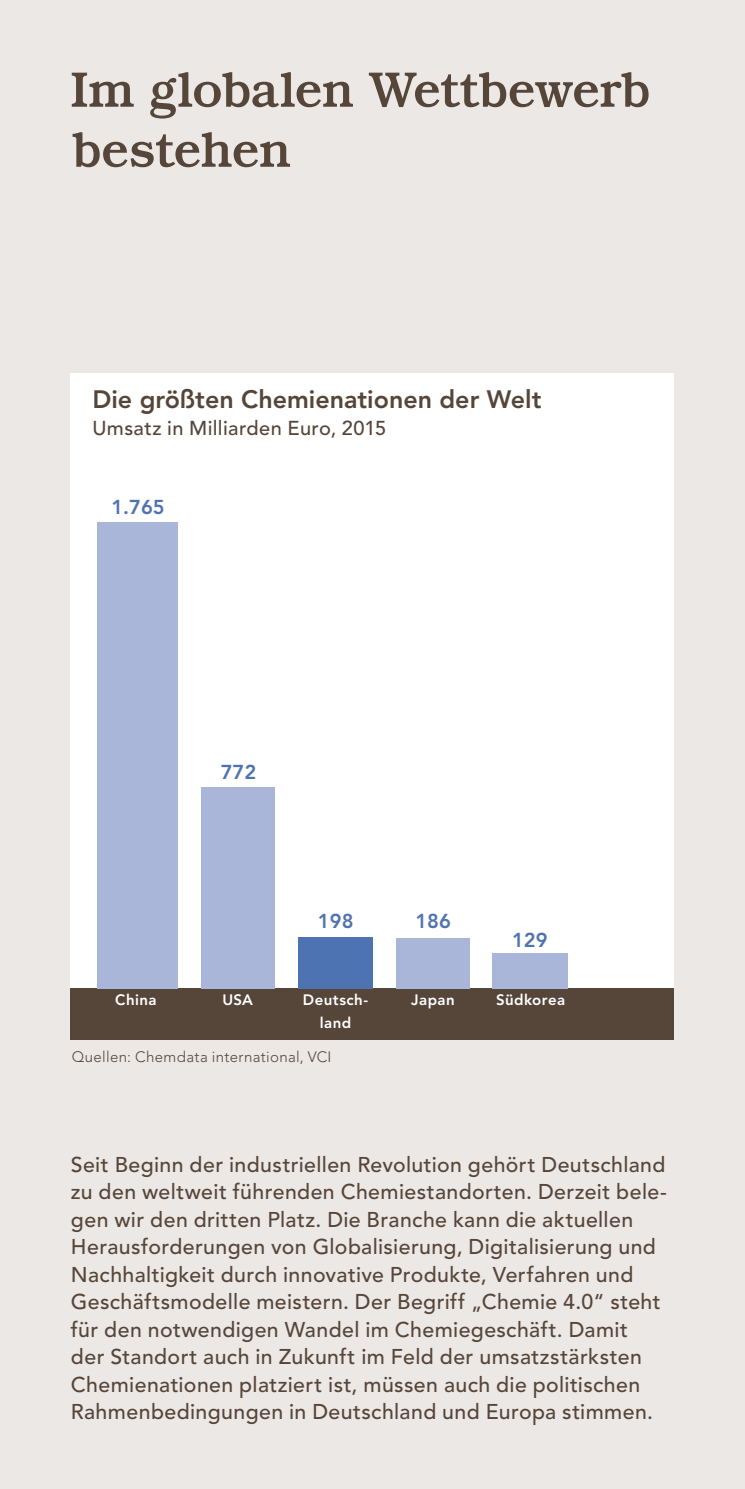
<style>
.page{position:relative;width:745px;height:1489px;background:#fff}
.page>*{position:absolute;margin:0;border:0;box-sizing:border-box;transform-origin:0 0}
.Titel_Headline{font:500 50px/60px "Bookman ITC Std";letter-spacing:-.02em;color:#564539}
.t1{font:800 25px "Avenir LT Std";color:#564539}
.t2{font:500 21.25px/27.5px "Avenir LT Std";letter-spacing:.02em;color:#564539}
.t3{font:500 20px "Avenir LT Std";letter-spacing:.02em;color:#564539}
.t4{font:800 20px "Avenir LT Std";color:#4e73b2}
.t5{font:300 15px "Avenir LT Std";letter-spacing:.025em;color:#564539}
.t6{font:800 15px/22.5px "Avenir LT Std";letter-spacing:.03em;color:#fff;text-align:center}
</style>
<div class="page">
<div style="left:0;top:0;width:744px;height:1488px;background:#ece8e5"></div>
<div style="left:71px;top:373px;width:602px;height:666px;background:#fff"></div>
<div style="left:71px;top:988px;width:602px;height:51px;background:#564539"></div>
<div style="left:97px;top:522px;width:81px;height:466px;background:#a9b6d9"></div>
<div style="left:201px;top:786px;width:74px;height:202px;background:#a9b6d9"></div>
<div style="left:298px;top:937px;width:75px;height:51px;background:#4e73b2"></div>
<div style="left:396px;top:938px;width:73px;height:50px;background:#a9b6d9"></div>
<div style="left:491px;top:953px;width:76px;height:35px;background:#a9b6d9"></div>
<p class="Titel_Headline" style="left:71px;top:62px;width:580px">Im globalen Wettbewerb bestehen</p>
<p class="t1" style="left:92px;top:384px;width:450px">Die größten Chemienationen der Welt</p>
<p class="t3" style="left:92px;top:416px;width:295px">Umsatz in Milliarden Euro, 2015</p>
<p class="t4" style="left:111px;top:495px;width:55px">1.765</p>
<p class="t4" style="left:220px;top:760px;width:37px">772</p>
<p class="t4" style="left:318px;top:909px;width:37px">198</p>
<p class="t4" style="left:415px;top:909px;width:37px">186</p>
<p class="t4" style="left:511px;top:928px;width:37px">129</p>
<p class="t6" style="left:115px;top:988px;width:43px">China</p>
<p class="t6" style="left:222px;top:988px;width:32px">USA</p>
<p class="t6" style="left:303px;top:988px;width:67px">Deutsch&shy;land</p>
<p class="t6" style="left:411px;top:988px;width:45px">Japan</p>
<p class="t6" style="left:496px;top:988px;width:70px">Südkorea</p>
<p class="t5" style="left:72px;top:1047px;width:261px">Quellen: Chemdata international, VCI</p>
<p class="t2" style="left:71px;top:1150px;width:597px">Seit Beginn der industriellen Revolution gehört Deutschland zu den weltweit führenden Chemiestandorten. Derzeit bele&shy;gen wir den dritten Platz. Die Branche kann die aktuellen Herausforderungen von Globalisierung, Digitalisierung und Nachhaltigkeit durch innovative Produkte, Verfahren und Geschäftsmodelle meistern. Der Begriff „Chemie 4.0“ steht für den notwendigen Wandel im Chemiegeschäft. Damit der Standort auch in Zukunft im Feld der umsatzstärksten Chemienationen platziert ist, müssen auch die politischen Rahmenbedingungen in Deutschland und Europa stimmen.</p>
</div>
